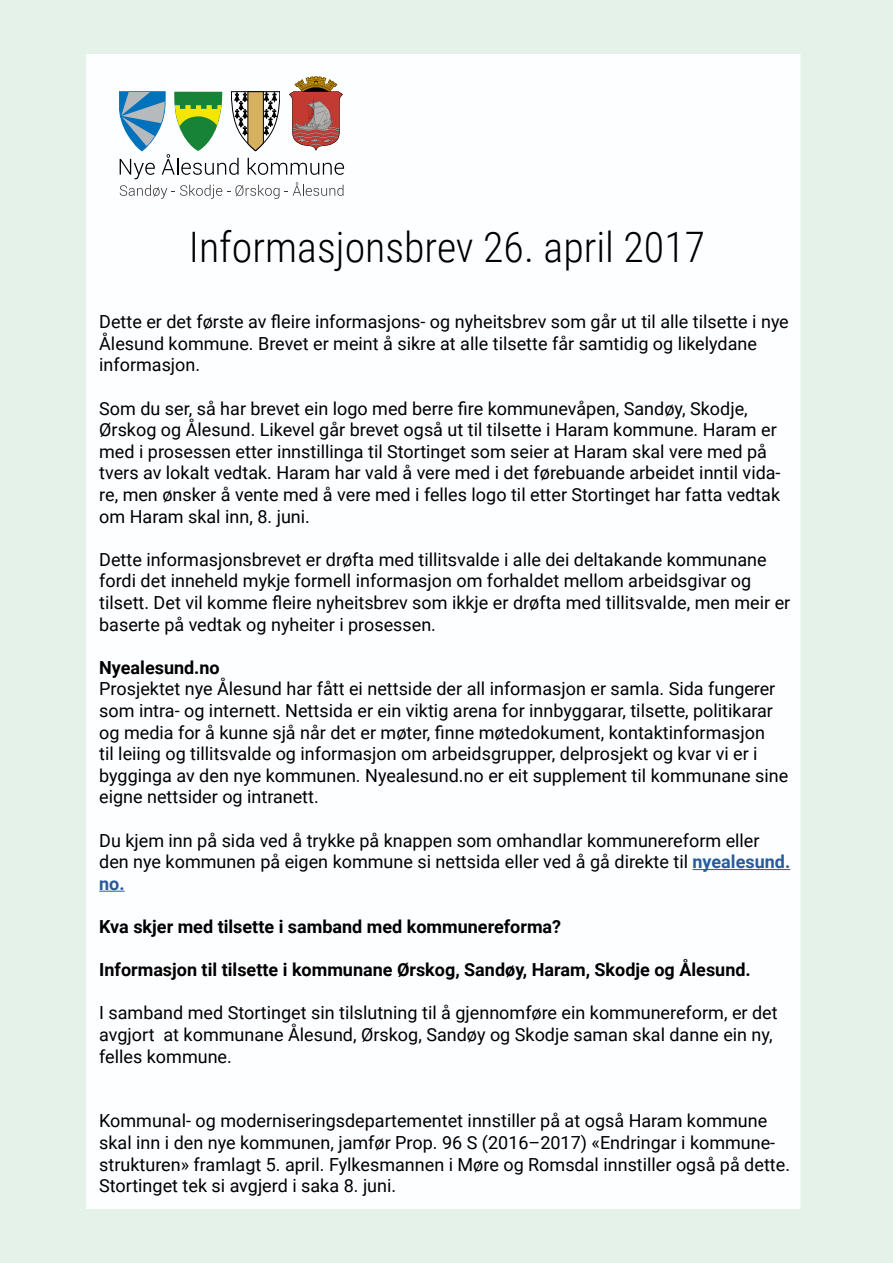
<style>
.page{position:relative;width:893px;height:1263px;background:#e5f2ea}
.page>*{position:absolute;margin:0;border:0;box-sizing:border-box;transform-origin:0 0}
.t1{font:300 42px "Roboto Condensed";color:#000}
.t2{font:18px/21.6px "Roboto";color:#000}
.t3{font:700 18px "Roboto";color:#000}
.s1{font-weight:700;color:#275b9b}
</style>
<div class="page">
<div style="left:86px;top:54px;width:714px;height:1155px;background:#fdfeff"></div>
<svg style="left:119px;top:77px;width:225px;height:122px"></svg>
<hr style="left:693px;top:869px;width:97px;height:1px;background:#275b9b">
<svg style="left:99px;top:891px;width:26px;height:1px"></svg>
<h1 class="t1" style="left:189px;top:217px;width:518px">Informasjonsbrev 26. april 2017</h1>
<p class="t2" style="left:99px;top:310px;width:691px">Dette er det første av fleire informasjons- og nyheitsbrev som går ut til alle tilsette i nye<br>Ålesund kommune. Brevet er meint å sikre at alle tilsette får samtidig og likelydane informasjon.</p>
<p class="t2" style="left:99px;top:397px;width:683px">Som du ser, så har brevet ein logo med berre fire kommunevåpen, Sandøy, Skodje, Ørskog og Ålesund. Likevel går brevet også ut til tilsette i Haram kommune. Haram er med i prosessen etter innstillinga til Stortinget som seier at Haram skal vere med på tvers av lokalt vedtak. Haram har vald å vere med i det førebuande arbeidet inntil vida&shy;re, men ønsker å vente med å vere med i felles logo til etter Stortinget har fatta vedtak om Haram skal inn, 8. juni.</p>
<p class="t2" style="left:99px;top:548px;width:693px">Dette informasjonsbrevet er drøfta med tillitsvalde i alle dei deltakande kommunane fordi det inneheld mykje formell informasjon om forhaldet mellom arbeidsgivar og tilsett. Det vil komme fleire nyheitsbrev som ikkje er drøfta med tillitsvalde, men meir er baserte på vedtak og nyheiter i prosessen.</p>
<p class="t3" style="left:99px;top:655px;width:122px">Nyealesund.no</p>
<p class="t2" style="left:99px;top:677px;width:691px">Prosjektet nye Ålesund har fått ei nettside der all informasjon er samla. Sida fungerer som intra- og internett. Nettsida er ein viktig arena for innbyggarar, tilsette, politikarar og media for å kunne sjå når det er møter, finne møtedokument, kontaktinformasjon<br>til leiing og tillitsvalde og informasjon om arbeidsgrupper, delprosjekt og kvar vi er i bygginga av den nye kommunen. Nyealesund.no er eit supplement til kommunane sine eigne nettsider og intranett.</p>
<p class="t2" style="left:99px;top:829px;width:692px">Du kjem inn på sida ved å trykke på knappen som omhandlar kommunereform eller den nye kommunen på eigen kommune si nettsida eller ved å gå direkte til <span class="s1">nyealesund. no.</span></p>
<p class="t3" style="left:99px;top:914px;width:463px">Kva skjer med tilsette i samband med kommunereforma?</p>
<p class="t3" style="left:99px;top:957px;width:653px">Informasjon til tilsette i kommunane Ørskog, Sandøy, Haram, Skodje og Ålesund.</p>
<p class="t2" style="left:99px;top:1001px;width:680px">I samband med Stortinget sin tilslutning til å gjennomføre ein kommunereform, er det avgjort at kommunane Ålesund, Ørskog, Sandøy og Skodje saman skal danne ein ny, felles kommune.</p>
<p class="t2" style="left:99px;top:1109px;width:692px">Kommunal- og moderniseringsdepartementet innstiller på at også Haram kommune skal inn i den nye kommunen, jamfør Prop. 96 S (2016–2017) «Endringar i kommune&shy;strukturen» framlagt 5. april. Fylkesmannen i Møre og Romsdal innstiller også på dette.<br>Stortinget tek si avgjerd i saka 8. juni.</p>
</div>
